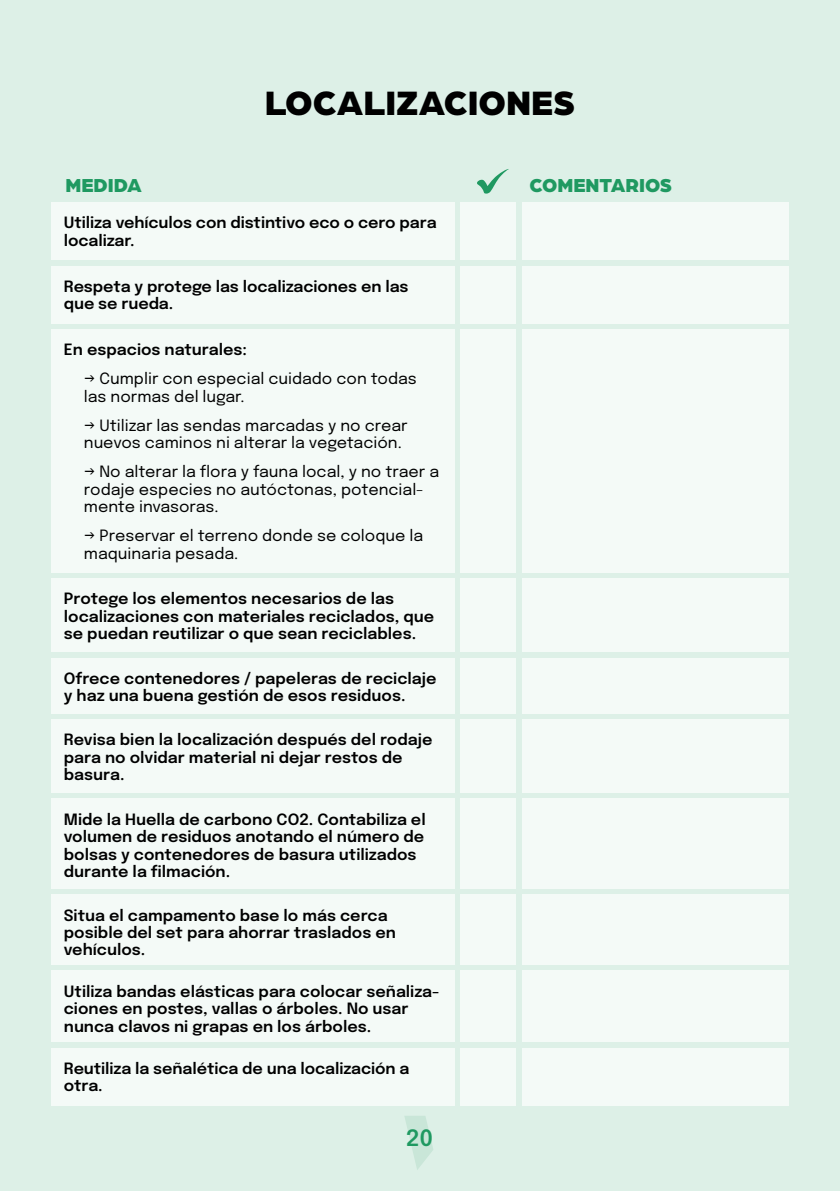
<style>
.page{position:relative;width:840px;height:1191px;background:#fff}
.page>*{position:absolute;margin:0;border:0;box-sizing:border-box;transform-origin:0 0}
.t1{font:900 36px "Arboria";color:#000}
.t2{font:600 22.4px "Epilogue";color:#1f9961}
.t3{font:900 20px "Arboria";color:#1f9961}
.t4{font:600 15.4px/17.4px "Epilogue";color:#000}
.t5{font:15.4px/17.4px "Epilogue";color:#000}
</style>
<div class="page">
<div style="left:0;top:0;width:839px;height:1191px;background:#ddf0e7"></div>
<svg style="left:404px;top:1116px;width:29px;height:54px"></svg>
<div style="left:51px;top:329px;width:403px;height:243px;background:#f4faf7"></div>
<div style="left:460px;top:329px;width:56px;height:243px;background:#f4faf7"></div>
<div style="left:522px;top:329px;width:266px;height:243px;background:#f4faf7"></div>
<div style="left:51px;top:202px;width:403px;height:58px;background:#f4faf7"></div>
<div style="left:460px;top:202px;width:56px;height:58px;background:#f4faf7"></div>
<div style="left:522px;top:202px;width:266px;height:58px;background:#f4faf7"></div>
<div style="left:51px;top:1047px;width:403px;height:58px;background:#f4faf7"></div>
<div style="left:460px;top:1047px;width:56px;height:58px;background:#f4faf7"></div>
<div style="left:522px;top:1047px;width:266px;height:58px;background:#f4faf7"></div>
<div style="left:51px;top:266px;width:403px;height:58px;background:#f4faf7"></div>
<div style="left:460px;top:266px;width:56px;height:58px;background:#f4faf7"></div>
<div style="left:522px;top:266px;width:266px;height:58px;background:#f4faf7"></div>
<svg style="left:477px;top:169px;width:32px;height:25px"></svg>
<div style="left:51px;top:578px;width:403px;height:74px;background:#f4faf7"></div>
<div style="left:460px;top:578px;width:56px;height:74px;background:#f4faf7"></div>
<div style="left:522px;top:578px;width:266px;height:74px;background:#f4faf7"></div>
<div style="left:51px;top:799px;width:403px;height:90px;background:#f4faf7"></div>
<div style="left:460px;top:799px;width:56px;height:90px;background:#f4faf7"></div>
<div style="left:522px;top:799px;width:266px;height:90px;background:#f4faf7"></div>
<div style="left:51px;top:970px;width:403px;height:72px;background:#f4faf7"></div>
<div style="left:460px;top:970px;width:56px;height:72px;background:#f4faf7"></div>
<div style="left:522px;top:970px;width:266px;height:72px;background:#f4faf7"></div>
<div style="left:51px;top:719px;width:403px;height:74px;background:#f4faf7"></div>
<div style="left:460px;top:719px;width:56px;height:74px;background:#f4faf7"></div>
<div style="left:522px;top:719px;width:266px;height:74px;background:#f4faf7"></div>
<div style="left:51px;top:894px;width:403px;height:71px;background:#f4faf7"></div>
<div style="left:460px;top:894px;width:56px;height:71px;background:#f4faf7"></div>
<div style="left:522px;top:894px;width:266px;height:71px;background:#f4faf7"></div>
<div style="left:51px;top:658px;width:403px;height:55px;background:#f4faf7"></div>
<div style="left:460px;top:658px;width:56px;height:55px;background:#f4faf7"></div>
<div style="left:522px;top:658px;width:266px;height:55px;background:#f4faf7"></div>
<h1 class="t1" style="left:264px;top:77px;width:312px">LOCALIZACIONES</h1>
<p class="t3" style="left:65px;top:170px;width:78px">MEDIDA</p>
<p class="t3" style="left:529px;top:170px;width:144px">COMENTARIOS</p>
<p class="t4" style="left:64px;top:213px;width:374px">Utiliza vehículos con distintivo eco o cero para localizar.</p>
<p class="t4" style="left:64px;top:276px;width:346px">Respeta y protege las localizaciones en las que se rueda.</p>
<p class="t4" style="left:64px;top:340px;width:184px">En espacios naturales:</p>
<p class="t5" style="left:84px;top:369px;width:334px">→ Cumplir con especial cuidado con todas las normas del lugar.</p>
<p class="t5" style="left:84px;top:416px;width:325px">→ Utilizar las sendas marcadas y no crear nuevos caminos ni alterar la vegetación.</p>
<p class="t5" style="left:84px;top:462px;width:356px">→ No alterar la flora y fauna local, y no traer a rodaje especies no autóctonas, potencial&shy;mente invasoras.</p>
<p class="t5" style="left:84px;top:526px;width:340px">→ Preservar el terreno donde se coloque la maquinaria pesada.</p>
<p class="t4" style="left:64px;top:589px;width:372px">Protege los elementos necesarios de las localizaciones con materiales reciclados, que se puedan reutilizar o que sean reciclables.</p>
<p class="t4" style="left:64px;top:668px;width:374px">Ofrece contenedores / papeleras de reciclaje y haz una buena gestión de esos residuos.</p>
<p class="t4" style="left:64px;top:730px;width:370px">Revisa bien la localización después del rodaje para no olvidar material ni dejar restos de basura.</p>
<p class="t4" style="left:64px;top:809px;width:363px">Mide la Huella de carbono CO2. Contabiliza el volumen de residuos anotando el número de bolsas y contenedores de basura utilizados durante la filmación.</p>
<p class="t4" style="left:64px;top:905px;width:333px">Situa el campamento base lo más cerca posible del set para ahorrar traslados en vehículos.</p>
<p class="t4" style="left:64px;top:981px;width:377px">Utiliza bandas elásticas para colocar señaliza&shy;ciones en postes, vallas o árboles. No usar nunca clavos ni grapas en los árboles.</p>
<p class="t4" style="left:64px;top:1058px;width:347px">Reutiliza la señalética de una localización a otra.</p>
<h2 class="t2" style="left:406px;top:1121px;width:28px">20</h2>
</div>
